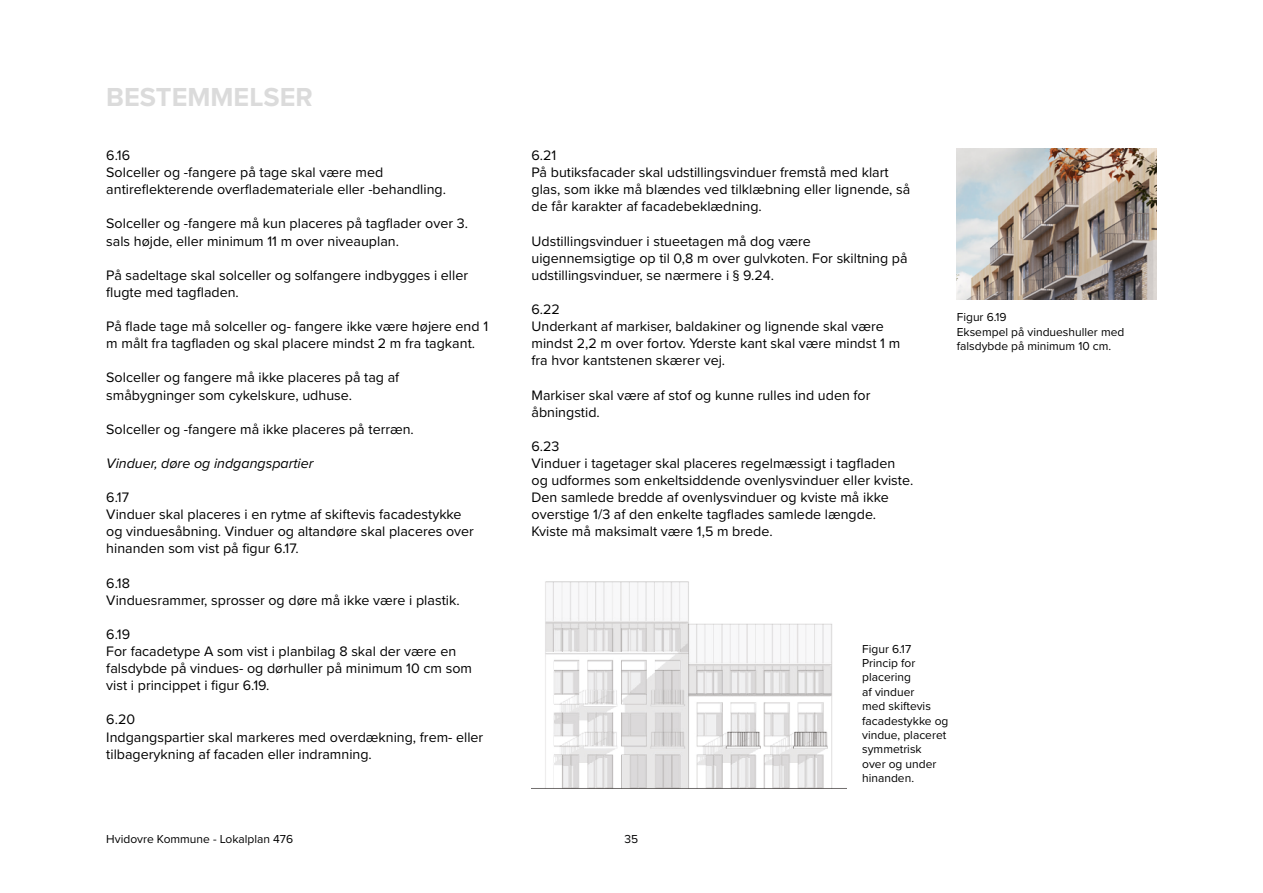
<style>
.page{position:relative;width:1263px;height:893px;background:#fff}
.page>*{position:absolute;margin:0;border:0;box-sizing:border-box;transform-origin:0 0}
.t1{font:700 27px "Proxima Nova";color:#dbdbdb}
.P_Brødtekst{font:14.25px/17.1px "Proxima Nova";color:#000}
.P_Brødtekst-2{font:italic 14.25px "Proxima Nova";color:#000}
.P_Noter{font:12px/14.4px "Proxima Nova";color:#000}
.t2{font:12px "Proxima Nova";color:#020203}
</style>
<div class="page">
<img style="left:531px;top:581px;width:316px;height:208px">
<img style="left:957px;top:149px;width:200px;height:150px">
<h1 class="t1" style="left:106px;top:77px;width:208px">BESTEMMELSER</h1>
<p class="P_Brødtekst" style="left:106px;top:146px;width:25px">6.16</p>
<p class="P_Brødtekst" style="left:106px;top:163px;width:341px">Solceller og -fangere på tage skal være med antireflekterende overflademateriale eller -behandling.</p>
<p class="P_Brødtekst" style="left:106px;top:215px;width:363px">Solceller og -fangere må kun placeres på tagflader over 3. sals højde, eller minimum 11 m over niveauplan.</p>
<p class="P_Brødtekst" style="left:106px;top:266px;width:363px">På sadeltage skal solceller og solfangere indbygges i eller flugte med tagfladen.</p>
<p class="P_Brødtekst" style="left:106px;top:317px;width:383px">På flade tage må solceller og- fangere ikke være højere end 1 m målt fra tagfladen og skal placere mindst 2 m fra tagkant.</p>
<p class="P_Brødtekst" style="left:106px;top:368px;width:294px">Solceller og fangere må ikke placeres på tag af småbygninger som cykelskure, udhuse.</p>
<p class="P_Brødtekst" style="left:106px;top:420px;width:309px">Solceller og -fangere må ikke placeres på terræn.</p>
<p class="P_Brødtekst-2" style="left:106px;top:453px;width:209px">Vinduer, døre og indgangspartier</p>
<p class="P_Brødtekst" style="left:106px;top:488px;width:24px">6.17</p>
<p class="P_Brødtekst" style="left:106px;top:505px;width:369px">Vinduer skal placeres i en rytme af skiftevis facadestykke og vinduesåbning. Vinduer og altandøre skal placeres over hinanden som vist på figur 6.17.</p>
<p class="P_Brødtekst" style="left:106px;top:574px;width:25px">6.18</p>
<p class="P_Brødtekst" style="left:106px;top:591px;width:355px">Vinduesrammer, sprosser og døre må ikke være i plastik.</p>
<p class="P_Brødtekst" style="left:106px;top:625px;width:25px">6.19</p>
<p class="P_Brødtekst" style="left:106px;top:642px;width:367px">For facadetype A som vist i planbilag 8 skal der være en falsdybde på vindues- og dørhuller på minimum 10 cm som vist i princippet i figur 6.19.</p>
<p class="P_Brødtekst" style="left:106px;top:710px;width:30px">6.20</p>
<p class="P_Brødtekst" style="left:106px;top:728px;width:378px">Indgangspartier skal markeres med overdækning, frem- eller tilbagerykning af facaden eller indramning.</p>
<p class="P_Brødtekst" style="left:531px;top:146px;width:26px">6.21</p>
<p class="P_Brødtekst" style="left:531px;top:163px;width:380px">På butiksfacader skal udstillingsvinduer fremstå med klart glas, som ikke må blændes ved tilklæbning eller lignende, så de får karakter af facadebeklædning.</p>
<p class="P_Brødtekst" style="left:531px;top:232px;width:378px">Udstillingsvinduer i stueetagen må dog være uigennemsigtige op til 0,8 m over gulvkoten. For skiltning på udstillingsvinduer, se nærmere i § 9.24.</p>
<p class="P_Brødtekst" style="left:531px;top:300px;width:30px">6.22</p>
<p class="P_Brødtekst" style="left:531px;top:317px;width:370px">Underkant af markiser, baldakiner og lignende skal være mindst 2,2 m over fortov. Yderste kant skal være mindst 1 m fra hvor kantstenen skærer vej.</p>
<p class="P_Brødtekst" style="left:531px;top:386px;width:340px">Markiser skal være af stof og kunne rulles ind uden for åbningstid.</p>
<p class="P_Brødtekst" style="left:531px;top:437px;width:30px">6.23</p>
<p class="P_Brødtekst" style="left:531px;top:454px;width:383px">Vinduer i tagetager skal placeres regelmæssigt i tagfladen og udformes som enkeltsiddende ovenlysvinduer eller kviste.<br>Den samlede bredde af ovenlysvinduer og kviste må ikke overstige 1/3 af den enkelte tagflades samlede længde.<br>Kviste må maksimalt være 1,5 m brede.</p>
<p class="P_Noter" style="left:957px;top:310px;width:51px">Figur 6.19</p>
<p class="P_Noter" style="left:957px;top:324px;width:169px">Eksempel på vindueshuller med falsdybde på minimum 10 cm.</p>
<p class="P_Noter" style="left:862px;top:641px;width:51px">Figur 6.17</p>
<p class="P_Noter" style="left:862px;top:655px;width:88px">Princip for placering<br>af vinduer<br>med skiftevis facadestykke og vindue, placeret symmetrisk<br>over og under hinanden.</p>
<p class="P_Noter" style="left:106px;top:831px;width:188px">Hvidovre Kommune - Lokalplan 476</p>
<p class="t2" style="left:625px;top:830px;width:15px">35</p>
</div>
